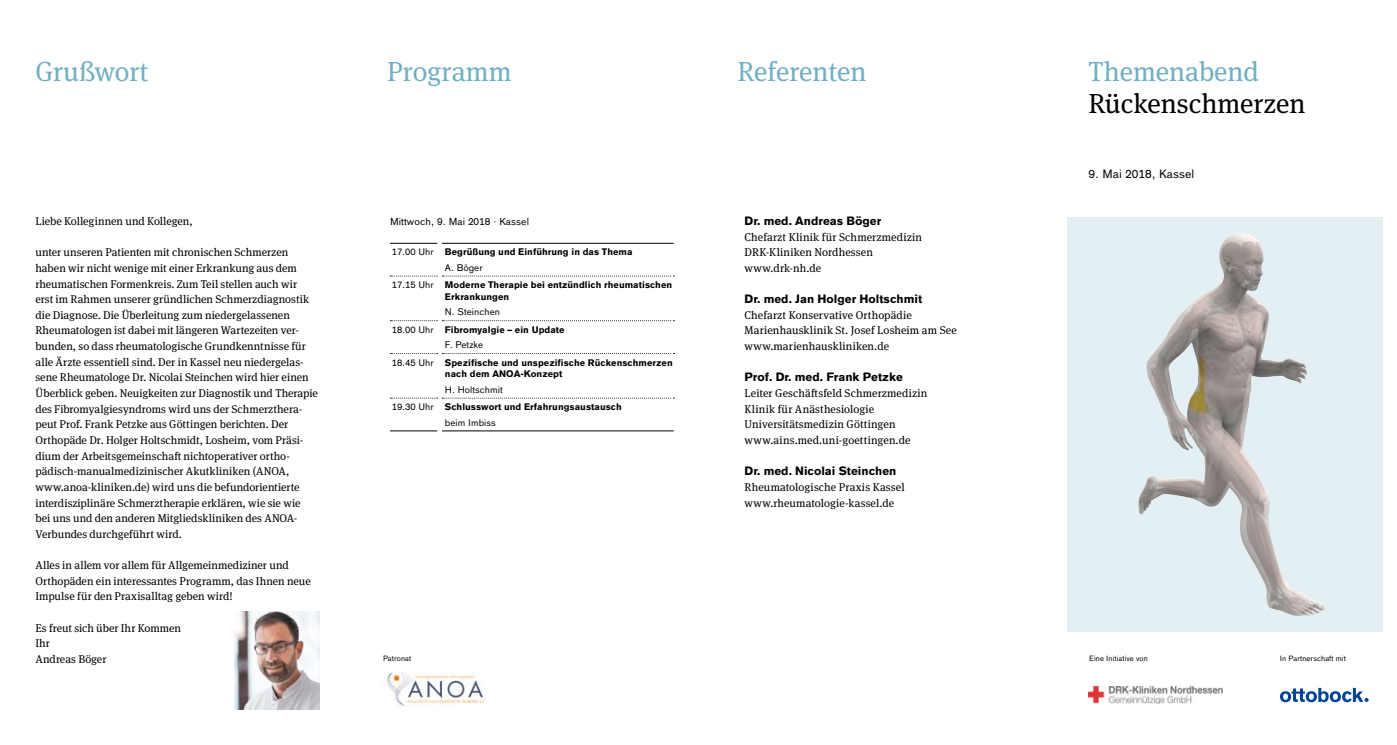
<style>
.page{position:relative;width:1397px;height:745px;background:#fff}
.page>*{position:absolute;margin:0;border:0;box-sizing:border-box;transform-origin:0 0}
.t1{font:27.5px "OBO Serif";color:#70b0c3}
.t2{font:27.5px "OBO Serif";color:#000}
.t3{font:700 11.88px "OBO Sans";color:#000}
.t4{font:11.88px "OBO Sans";letter-spacing:.005em;color:#000}
.t5{font:11.25px/15.6px "OBO Serif";color:#000}
.t6{font:10px "OBO Sans";letter-spacing:.005em;color:#000}
.t7{font:700 9.38px/17.2px "OBO Sans";letter-spacing:.005em;color:#000}
.t8{font:9.38px "OBO Sans";letter-spacing:.005em;color:#000}
.t9{font:7.5px "OBO Sans";letter-spacing:.005em;color:#000}
.s1{font-weight:400}
</style>
<div class="page">
<hr style="left:390px;top:430px;width:47px;height:1px;background:#000">
<hr style="left:442px;top:430px;width:231px;height:1px;background:#000">
<svg style="left:390px;top:275px;width:284px;height:1px"></svg>
<svg style="left:390px;top:320px;width:284px;height:1px"></svg>
<div style="left:437px;top:320px;width:5px;height:33px;background:#fff"></div>
<hr style="left:390px;top:243px;width:47px;height:1px;background:#000">
<hr style="left:442px;top:243px;width:231px;height:1px;background:#000">
<div style="left:437px;top:243px;width:5px;height:33px;background:#fff"></div>
<svg style="left:390px;top:353px;width:284px;height:1px"></svg>
<div style="left:437px;top:353px;width:5px;height:45px;background:#fff"></div>
<svg style="left:390px;top:397px;width:284px;height:1px"></svg>
<div style="left:1067px;top:217px;width:315px;height:414px;background:#e3eff3"></div>
<svg style="left:1280px;top:687px;width:88px;height:14px"></svg>
<img style="left:1138px;top:233px;width:188px;height:382px">
<img style="left:1088px;top:686px;width:133px;height:17px">
<img style="left:234px;top:611px;width:85px;height:98px">
<img style="left:382px;top:672px;width:103px;height:34px">
<h1 class="t1" style="left:35px;top:55px;width:114px">Grußwort</h1>
<p class="t5" style="left:35px;top:213px;width:159px">Liebe Kolleginnen und Kollegen,</p>
<p class="t5" style="left:35px;top:244px;width:284px">unter unseren Patienten mit chronischen Schmerzen haben wir nicht wenige mit einer Erkrankung aus dem rheumatischen Formenkreis. Zum Teil stellen auch wir<br>erst im Rahmen unserer gründlichen Schmerzdiagnostik die Diagnose. Die Überleitung zum niedergelassenen Rheumatologen ist dabei mit längeren Wartezeiten ver&shy;bunden, so dass rheumatologische Grundkenntnisse für alle Ärzte essentiell sind. Der in Kassel neu niedergelas&shy;sene Rheumatologe Dr. Nicolai Steinchen wird hier einen Überblick geben. Neuigkeiten zur Diagnostik und Therapie des Fibromyalgiesyndroms wird uns der Schmerzthera&shy;peut Prof. Frank Petzke aus Göttingen berichten. Der Orthopäde Dr. Holger Holtschmidt, Losheim, vom Präsi&shy;dium der Arbeitsgemeinschaft nichtoperativer ortho&shy;pädisch-manualmedizinischer Akutkliniken (ANOA, www.anoa-kliniken.de) wird uns die befundorientierte interdisziplinäre Schmerztherapie erklären, wie sie wie bei uns und den anderen Mitgliedskliniken des ANOA-Verbundes durchgeführt wird.</p>
<p class="t5" style="left:35px;top:557px;width:277px">Alles in allem vor allem für Allgemeinmediziner und<br>Orthopäden ein interessantes Programm, das Ihnen neue<br>Impulse für den Praxisalltag geben wird!</p>
<p class="t5" style="left:35px;top:619px;width:147px">Es freut sich über Ihr Kommen<br>Ihr<br>Andreas Böger</p>
<h1 class="t1" style="left:387px;top:55px;width:126px">Programm</h1>
<p class="t6" style="left:390px;top:215px;width:140px">Mittwoch, 9. Mai 2018 · Kassel</p>
<p class="t7" style="left:445px;top:244px;width:189px;line-height:15.4px;text-indent:-53px"><span class="s1">17.00 Uhr</span> Begrüßung und Einführung in das Thema<br><span class="s1">A. Böger</span></p>
<p class="t7" style="left:445px;top:279px;width:229px;line-height:11.9px;text-indent:-53px"><span class="s1">17.15 Uhr</span> Moderne Therapie bei entzündlich rheumatischen<br>Erkrankungen</p>
<p class="t7" style="left:392px;top:303px;width:174px;text-indent:53px"><span class="s1">N. Steinchen<br>18.00 Uhr</span> Fibromyalgie – ein Update</p>
<p class="t7" style="left:392px;top:336px;width:282px;text-indent:53px"><span class="s1">F. Petzke<br>18.45 Uhr</span> Spezifische und unspezifische Rückenschmerzen</p>
<p class="t7" style="left:445px;top:365px;width:119px">nach dem ANOA-Konzept</p>
<p class="t7" style="left:392px;top:381px;width:231px;text-indent:53px"><span class="s1">H. Holtschmit<br>19.30 Uhr</span> Schlusswort und Erfahrungsaustausch</p>
<p class="t8" style="left:445px;top:416px;width:52px">beim Imbiss</p>
<h1 class="t1" style="left:737px;top:55px;width:130px">Referenten</h1>
<p class="t3" style="left:744px;top:214px;width:138px">Dr. med. Andreas Böger</p>
<p class="t5" style="left:744px;top:229px;width:179px">Chefarzt Klinik für Schmerzmedizin<br>DRK-Kliniken Nordhessen www.drk-nh.de</p>
<p class="t3" style="left:744px;top:292px;width:179px">Dr. med. Jan Holger Holtschmit</p>
<p class="t5" style="left:744px;top:307px;width:214px">Chefarzt Konservative Orthopädie<br>Marienhausklinik St. Josef Losheim am See www.marienhauskliniken.de</p>
<p class="t3" style="left:744px;top:370px;width:160px">Prof. Dr. med. Frank Petzke</p>
<p class="t5" style="left:744px;top:385px;width:184px">Leiter Geschäftsfeld Schmerzmedizin Klinik für Anästhesiologie Universitätsmedizin Göttingen www.ains.med.uni-goettingen.de</p>
<p class="t3" style="left:744px;top:464px;width:153px">Dr. med. Nicolai Steinchen</p>
<p class="t5" style="left:744px;top:479px;width:162px">Rheumatologische Praxis Kassel www.rheumatologie-kassel.de</p>
<h1 class="t1" style="left:1088px;top:55px;width:172px">Themenabend</h1>
<h1 class="t2" style="left:1088px;top:87px;width:218px">Rückenschmerzen</h1>
<p class="t4" style="left:1088px;top:167px;width:107px">9. Mai 2018, Kassel</p>
<p class="t9" style="left:383px;top:653px;width:30px">Patronat</p>
<p class="t9" style="left:1279px;top:653px;width:67px">In Partnerschaft mit</p>
<p class="t9" style="left:1089px;top:653px;width:60px">Eine Initiative von</p>
</div>
